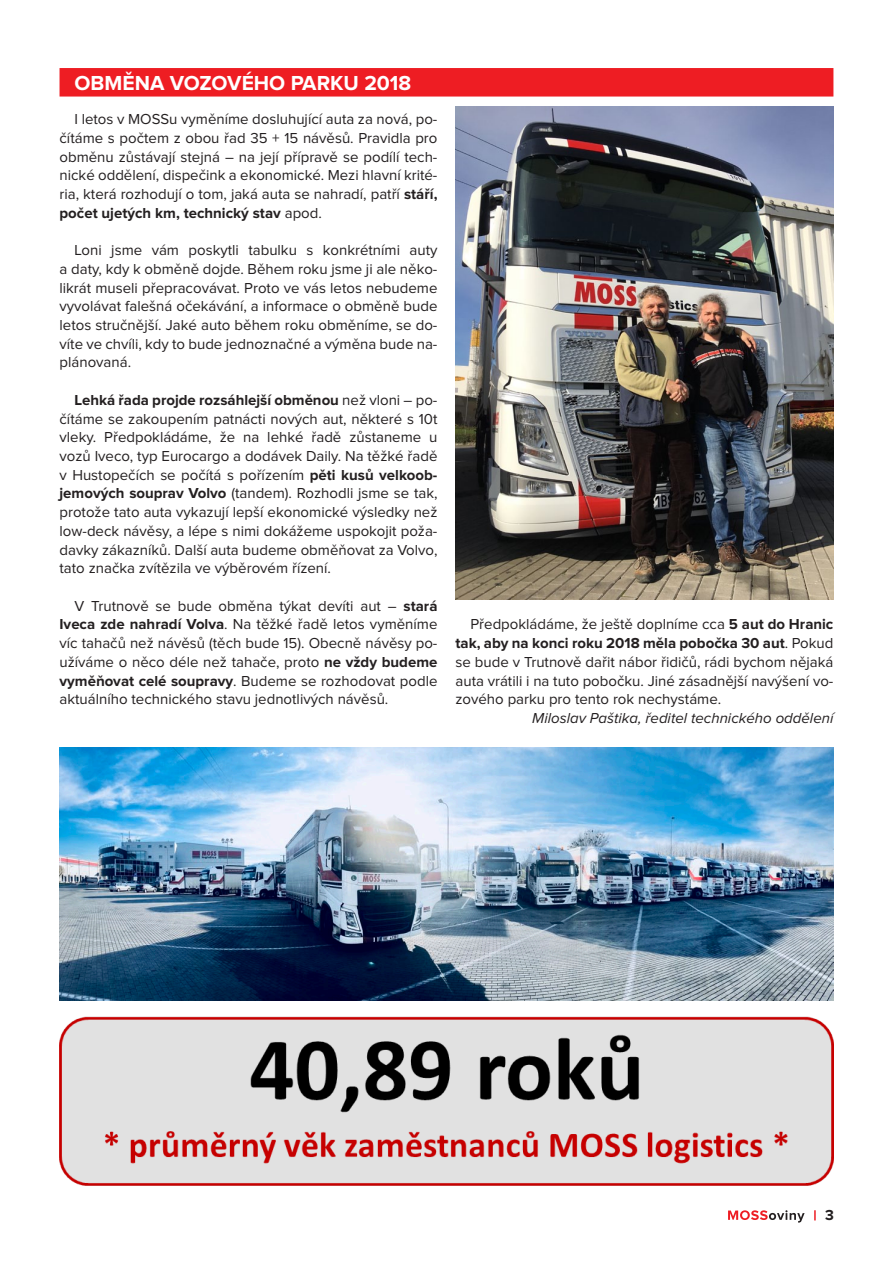
<style>
.page{position:relative;width:893px;height:1263px;background:#fff}
.page>*{position:absolute;margin:0;border:0;box-sizing:border-box;transform-origin:0 0}
.mezititulky{font:700 21px "Proxima Nova";color:#fff}
.zakladni-text{font:15px/18.8px "Proxima Nova";color:#231f20;text-align:justify}
.zakladni-text-2{font:italic 15px "Proxima Nova";color:#231f20}
.t1{font:700 15px "Proxima Nova";color:#231f20}
.s1{font-weight:700}
</style>
<div class="page">
<svg style="left:728px;top:1210px;width:77px;height:12px"></svg>
<svg style="left:814px;top:1210px;width:2px;height:10px"></svg>
<div style="left:60px;top:68px;width:773px;height:29px;background:#ee1d23"></div>
<img style="left:455px;top:107px;width:378px;height:493px">
<img style="left:60px;top:747px;width:773px;height:241px">
<img style="left:60px;top:988px;width:773px;height:198px">
<p class="mezititulky" style="left:75px;top:74px;width:338px">OBMĚNA VOZOVÉHO PARKU 2018</p>
<p class="zakladni-text" style="left:60px;top:110px;width:379px;text-indent:15px">I letos v MOSSu vyměníme dosluhující auta za nová, po&shy;čítáme s počtem z obou řad 35 + 15 návěsů. Pravidla pro obměnu zůstávají stejná – na její přípravě se podílí tech&shy;nické oddělení, dispečink a ekonomické. Mezi hlavní krité&shy;ria, která rozhodují o tom, jaká auta se nahradí, patří <span class="s1">stáří, počet ujetých km, technický stav</span> apod.</p>
<p class="zakladni-text" style="left:60px;top:241px;width:379px;text-indent:15px">Loni jsme vám poskytli tabulku s konkrétními auty a daty, kdy k obměně dojde. Během roku jsme ji ale něko&shy;likrát museli přepracovávat. Proto ve vás letos nebudeme vyvolávat falešná očekávání, a informace o obměně bude letos stručnější. Jaké auto během roku obměníme, se do&shy;víte ve chvíli, kdy to bude jednoznačné a výměna bude na&shy;plánovaná.</p>
<p class="zakladni-text" style="left:60px;top:391px;width:379px;text-indent:15px"><span class="s1">Lehká řada projde rozsáhlejší obměnou</span> než vloni – po&shy;čítáme se zakoupením patnácti nových aut, některé s 10t vleky. Předpokládáme, že na lehké řadě zůstaneme u vozů Iveco, typ Eurocargo a dodávek Daily. Na těžké řadě v Hustopečích se počítá s pořízením <span class="s1">pěti kusů velkoob&shy;jemových souprav Volvo</span> (tandem). Rozhodli jsme se tak, protože tato auta vykazují lepší ekonomické výsledky než low-deck návěsy, a lépe s nimi dokážeme uspokojit poža&shy;davky zákazníků. Další auta budeme obměňovat za Volvo, tato značka zvítězila ve výběrovém řízení.</p>
<p class="zakladni-text" style="left:60px;top:597px;width:379px;text-indent:15px">V Trutnově se bude obměna týkat devíti aut – <span class="s1">stará Iveca zde nahradí Volva</span>. Na těžké řadě letos vyměníme víc tahačů než návěsů (těch bude 15). Obecně návěsy po&shy;užíváme o něco déle než tahače, proto <span class="s1">ne vždy budeme vyměňovat celé soupravy</span>. Budeme se rozhodovat podle aktuálního technického stavu jednotlivých návěsů.</p>
<p class="zakladni-text" style="left:455px;top:616px;width:379px;text-indent:15px">Předpokládáme, že ještě doplníme cca <span class="s1">5 aut do Hranic tak, aby na konci roku 2018 měla pobočka 30 aut</span>. Pokud se bude v Trutnově dařit nábor řidičů, rádi bychom nějaká auta vrátili i na tuto pobočku. Jiné zásadnější navýšení vo&shy;zového parku pro tento rok nechystáme.</p>
<p class="zakladni-text-2" style="left:532px;top:711px;width:303px">Miloslav Paštika, ředitel technického oddělení</p>
<p class="t1" style="left:825px;top:1208px;width:10px">3</p>
</div>
